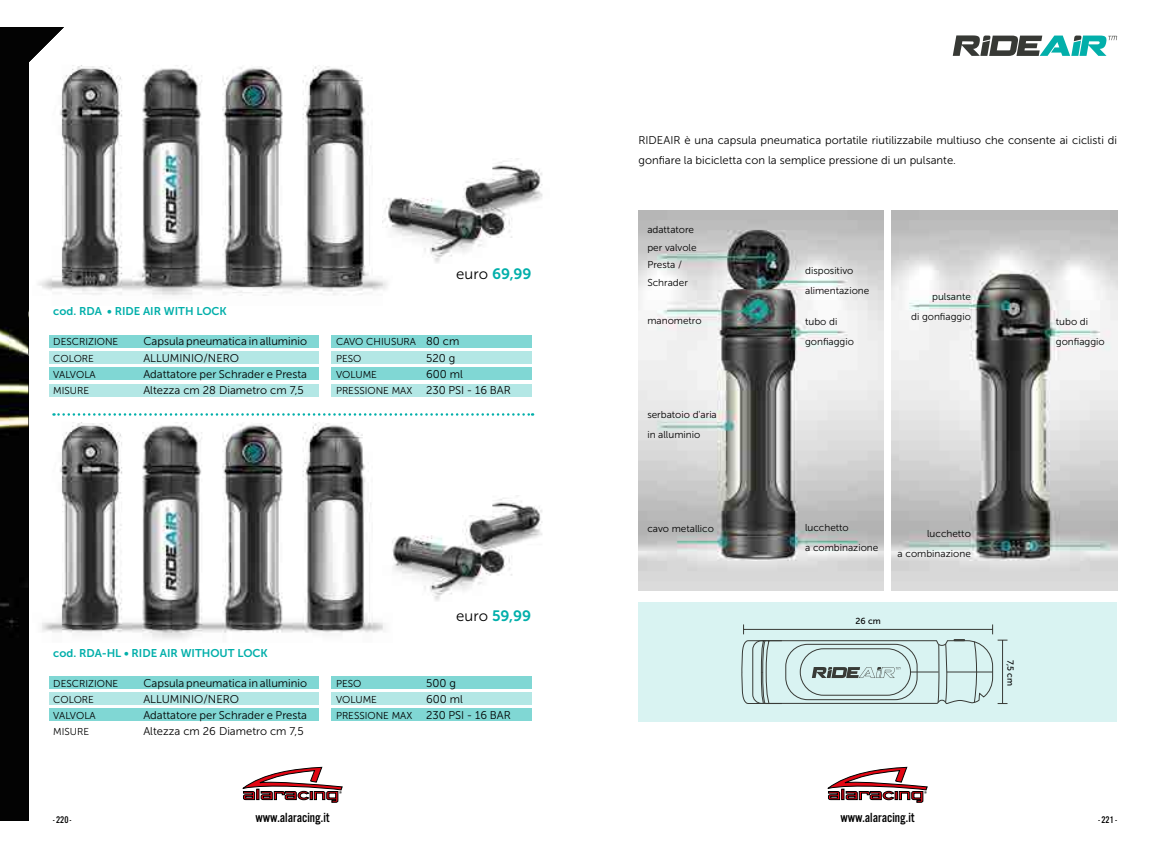
<style>
.page{position:relative;width:1170px;height:851px;background:#fff}
.page>*{position:absolute;margin:0;border:0;box-sizing:border-box;transform-origin:0 0}
.t1{font:15px "Museo Sans 700";color:#02afaa}
.t2{font:13.75px "Alternate Got No 3 D";color:#000}
.t3{font:11.25px/20px "Museo Sans 300";color:#000}
.t4{font:11.25px "Museo Sans 700";color:#02afaa}
.t5{font:10px/20px "Museo Sans 300";color:#000}
.t6{font:10px "Alternate Got No 3 D";color:#000}
.t7{font:8.75px "Museo Sans 500";color:#000}
.s1{font-family:"Museo Sans 300";color:#000}
.s2{font-size:11.25px}
</style>
<div class="page">
<svg style="left:952px;top:35px;width:164px;height:21px"></svg>
<img style="left:64px;top:65px;width:324px;height:231px">
<div style="left:638px;top:602px;width:478px;height:120px;background:#d9f3f2"></div>
<img style="left:64px;top:415px;width:328px;height:224px">
<svg style="left:64px;top:413px;width:469px;height:2px"></svg>
<svg style="left:741px;top:624px;width:266px;height:80px"></svg>
<img style="left:891px;top:211px;width:225px;height:379px">
<img style="left:638px;top:211px;width:245px;height:379px">
<img style="left:382px;top:496px;width:161px;height:105px">
<img style="left:382px;top:158px;width:161px;height:106px">
<svg style="left:827px;top:767px;width:100px;height:35px"></svg>
<svg style="left:242px;top:767px;width:100px;height:35px"></svg>
<img style="left:0;top:27px;width:64px;height:793px">
<div style="left:49px;top:335px;width:269px;height:12px;background:#80d7d4"></div>
<div style="left:49px;top:351px;width:269px;height:12px;background:#b3e7e5"></div>
<div style="left:49px;top:367px;width:269px;height:13px;background:#80d7d4"></div>
<div style="left:49px;top:384px;width:269px;height:12px;background:#b3e7e5"></div>
<div style="left:332px;top:335px;width:200px;height:12px;background:#80d7d4"></div>
<div style="left:332px;top:351px;width:200px;height:12px;background:#b3e7e5"></div>
<div style="left:332px;top:367px;width:200px;height:13px;background:#80d7d4"></div>
<div style="left:332px;top:384px;width:200px;height:12px;background:#b3e7e5"></div>
<div style="left:49px;top:676px;width:269px;height:12px;background:#80d7d4"></div>
<div style="left:49px;top:692px;width:269px;height:12px;background:#b3e7e5"></div>
<div style="left:49px;top:708px;width:269px;height:13px;background:#80d7d4"></div>
<div style="left:332px;top:676px;width:200px;height:12px;background:#80d7d4"></div>
<div style="left:332px;top:692px;width:200px;height:12px;background:#b3e7e5"></div>
<div style="left:332px;top:708px;width:200px;height:13px;background:#80d7d4"></div>
<p class="t4" style="left:53px;top:305px;width:175px">cod. RDA • RIDE AIR WITH LOCK</p>
<p class="t5" style="left:53px;top:332px;width:66px">DESCRIZIONE</p>
<p class="t3" style="left:143px;top:331px;width:165px">Capsula pneumatica in alluminio</p>
<p class="t5" style="left:53px;top:348px;width:42px">COLORE</p>
<p class="t3" style="left:143px;top:348px;width:97px">ALLUMINIO/NERO</p>
<p class="t5" style="left:53px;top:364px;width:44px">VALVOLA</p>
<p class="t3" style="left:143px;top:364px;width:165px">Adattatore per Schrader e Presta</p>
<p class="t5" style="left:53px;top:381px;width:37px">MISURE</p>
<p class="t3" style="left:143px;top:380px;width:162px">Altezza cm 28 Diametro cm 7,5</p>
<h1 class="t1" style="left:456px;top:265px;width:77px"><span class="s1">euro</span> 69,99</h1>
<p class="t5" style="left:336px;top:334px;width:125px;line-height:16.2px">CAVO CHIUSURA <span class="s2">80 cm<br></span>PESO</p>
<p class="t3" style="left:426px;top:348px;width:31px">520 g</p>
<p class="t5" style="left:336px;top:364px;width:42px">VOLUME</p>
<p class="t3" style="left:426px;top:364px;width:38px">600 ml</p>
<p class="t5" style="left:336px;top:381px;width:176px">PRESSIONE MAX <span class="s2">230 PSI - 16 BAR</span></p>
<p class="t4" style="left:53px;top:646px;width:216px">cod. RDA-HL • RIDE AIR WITHOUT LOCK</p>
<p class="t5" style="left:53px;top:673px;width:66px">DESCRIZIONE</p>
<p class="t3" style="left:143px;top:672px;width:165px">Capsula pneumatica in alluminio</p>
<p class="t5" style="left:53px;top:689px;width:42px">COLORE</p>
<p class="t3" style="left:143px;top:689px;width:97px">ALLUMINIO/NERO</p>
<p class="t5" style="left:53px;top:705px;width:44px">VALVOLA</p>
<p class="t3" style="left:143px;top:705px;width:165px">Adattatore per Schrader e Presta</p>
<p class="t5" style="left:53px;top:721px;width:37px">MISURE</p>
<p class="t3" style="left:143px;top:721px;width:162px">Altezza cm 26 Diametro cm 7,5</p>
<h1 class="t1" style="left:456px;top:607px;width:76px"><span class="s1">euro</span> 59,99</h1>
<p class="t5" style="left:336px;top:673px;width:27px">PESO</p>
<p class="t3" style="left:426px;top:672px;width:31px">500 g</p>
<p class="t5" style="left:336px;top:689px;width:42px">VOLUME</p>
<p class="t3" style="left:426px;top:689px;width:38px">600 ml</p>
<p class="t5" style="left:336px;top:705px;width:176px">PRESSIONE MAX <span class="s2">230 PSI - 16 BAR</span></p>
<p class="t3" style="left:638px;top:130px;width:480px">RIDEAIR è una capsula pneumatica portatile riutilizzabile multiuso che consente ai ciclisti di gonfiare la bicicletta con la semplice pressione di un pulsante.</p>
<p class="t5" style="left:647px;top:221px;width:51px;line-height:17.5px">adattatore per valvole<br>Presta /<br>Schrader</p>
<p class="t5" style="left:805px;top:260px;width:66px">dispositivo alimentazione</p>
<p class="t5" style="left:911px;top:287px;width:61px;text-align:right">pulsante<br>di gonfiaggio</p>
<p class="t5" style="left:647px;top:310px;width:56px">manometro</p>
<p class="t5" style="left:805px;top:311px;width:50px">tubo di gonfiaggio</p>
<p class="t5" style="left:1055px;top:311px;width:50px">tubo di gonfiaggio</p>
<p class="t5" style="left:647px;top:404px;width:71px">serbatoio d'aria in alluminio</p>
<p class="t5" style="left:647px;top:518px;width:68px">cavo metallico</p>
<p class="t5" style="left:805px;top:517px;width:75px">lucchetto<br>a combinazione</p>
<p class="t5" style="left:897px;top:524px;width:75px;text-align:right">lucchetto<br>a combinazione</p>
<p class="t7" style="left:855px;top:616px;width:27px">26 cm</p>
<p class="t7" style="left:1015px;top:659px;width:28px;rotate:90deg">7,5 cm</p>
<p class="t6" style="left:53px;top:814px;width:20px">- 220 -</p>
<h2 class="t2" style="left:255px;top:810px;width:76px">www.alaracing.it</h2>
<h2 class="t2" style="left:840px;top:810px;width:76px">www.alaracing.it</h2>
<p class="t6" style="left:1098px;top:814px;width:20px">- 221 -</p>
</div>
